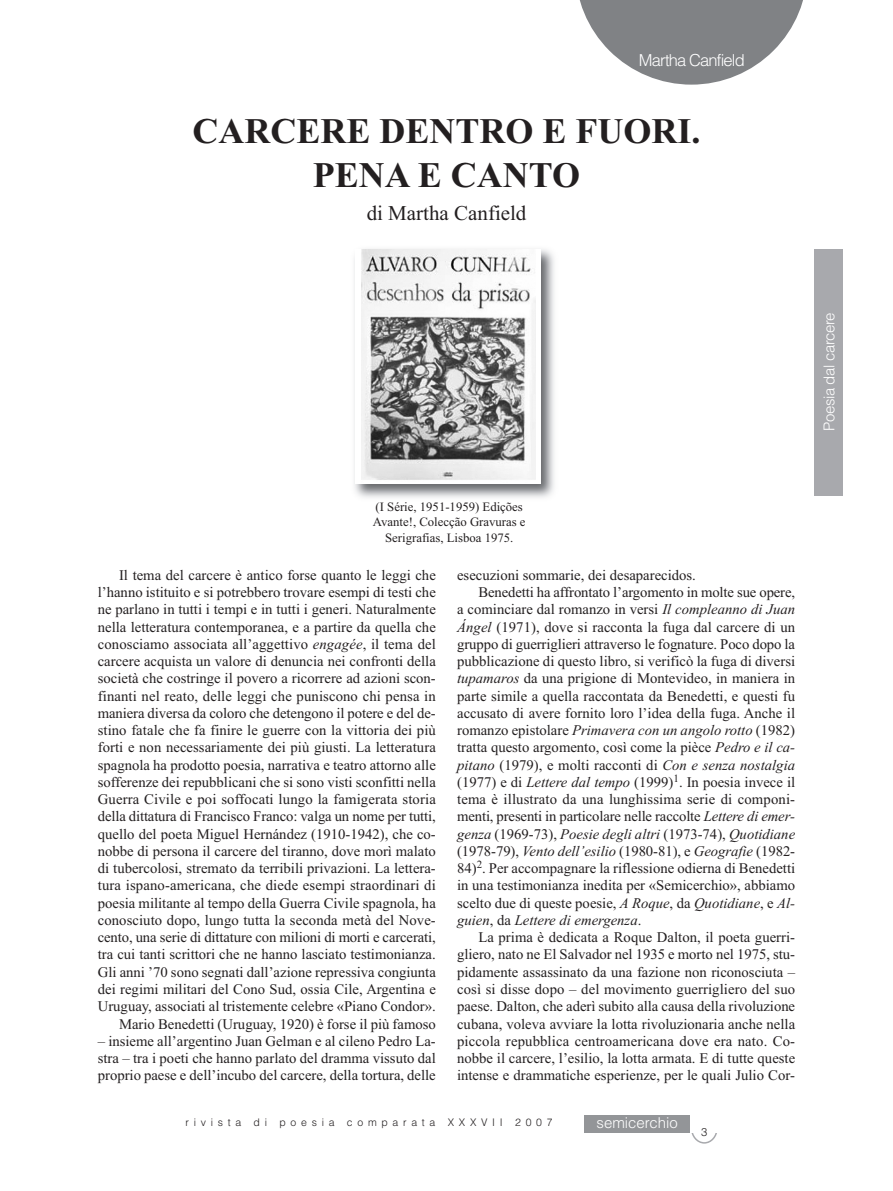
<style>
.page{position:relative;width:893px;height:1191px;background:#fff}
.page>*{position:absolute;margin:0;border:0;box-sizing:border-box;transform-origin:0 0}
.t1{font:700 36px/43.2px "Times New Roman";color:#231f20;text-align:center}
.t2{font:21px "Times New Roman";color:#231f20}
.t3{font:300 16.5px "Helvetica";letter-spacing:-.05em;color:#fff}
.t4{font:300 15px "Helvetica";letter-spacing:-.025em;color:#fff}
.t5{font:300 15px "Helvetica";color:#fff}
.t6{font:14.7px/17.2px "Times New Roman";color:#231f20;text-align:right}
.t7{font:italic 14.7px "Times New Roman";color:#231f20}
.t8{font:12.75px/15.3px "Times New Roman";color:#231f20;text-align:center}
.t9{font:300 11.25px "Helvetica";color:#231f20}
.t10{font:300 10.5px "Helvetica";letter-spacing:.45em;color:#231f20}
.s1{font-style:italic}
.s2{font-style:normal}
</style>
<div class="page">
<svg style="left:579px;top:0;width:224px;height:85px"></svg>
<div style="left:814px;top:249px;width:29px;height:246px;background:#a8a9ad"></div>
<div style="left:584px;top:1115px;width:106px;height:17px;background:#939598"></div>
<svg style="left:691px;top:1133px;width:26px;height:10px"></svg>
<img style="left:354px;top:249px;width:200px;height:249px">
<div style="left:355px;top:249px;width:186px;height:235px;background:#fff"></div>
<img style="left:361px;top:249px;width:174px;height:231px">
<p class="t3" style="left:639px;top:50px;width:107px">Martha Canfield</p>
<h1 class="t1" style="left:193px;top:109px;width:510px">CARCERE DENTRO E FUORI.<br>PENA E CANTO</h1>
<h2 class="t2" style="left:367px;top:200px;width:161px">di Martha Canfield</h2>
<p class="t4" style="left:820px;top:431px;width:120px;rotate:-90deg">Poesia dal carcere</p>
<p class="t8" style="left:373px;top:499px;width:154px">(I Série, 1951-1959) Edições<br>Avante!, Colecção Gravuras e<br>Serigrafias, Lisboa 1975.</p>
<p class="t6" style="left:98px;top:566px;width:340px">Il tema del carcere è antico forse quanto le leggi che l’hanno istituito e si potrebbero trovare esempi di testi che ne parlano in tutti i tempi e in tutti i generi. Naturalmente nella letteratura contemporanea, e a partire da quella che conosciamo associata all’aggettivo <span class="s1">engagée</span>, il tema del carcere acquista un valore di denuncia nei confronti della società che costringe il povero a ricorrere ad azioni scon&shy;finanti nel reato, delle leggi che puniscono chi pensa in maniera diversa da coloro che detengono il potere e del de&shy;stino fatale che fa finire le guerre con la vittoria dei più forti e non necessariamente dei più giusti. La letteratura spagnola ha prodotto poesia, narrativa e teatro attorno alle sofferenze dei repubblicani che si sono visti sconfitti nella Guerra Civile e poi soffocati lungo la famigerata storia della dittatura di Francisco Franco: valga un nome per tutti, quello del poeta Miguel Hernández (1910-1942), che co&shy;nobbe di persona il carcere del tiranno, dove morì malato di tubercolosi, stremato da terribili privazioni. La lettera&shy;tura ispano-americana, che diede esempi straordinari di poesia militante al tempo della Guerra Civile spagnola, ha conosciuto dopo, lungo tutta la seconda metà del Nove&shy;cento, una serie di dittature con milioni di morti e carcerati, tra cui tanti scrittori che ne hanno lasciato testimonianza.<br>Gli anni ’70 sono segnati dall’azione repressiva congiunta dei regimi militari del Cono Sud, ossia Cile, Argentina e Uruguay, associati al tristemente celebre «Piano Condor».<br>Mario Benedetti (Uruguay, 1920) è forse il più famoso</p>
<p class="t6" style="left:98px;top:1032px;width:340px;text-align:justify">– insieme all’argentino Juan Gelman e al cileno Pedro La&shy;stra – tra i poeti che hanno parlato del dramma vissuto dal proprio paese e dell’incubo del carcere, della tortura, delle</p>
<p class="t6" style="left:457px;top:566px;width:240px">esecuzioni sommarie, dei desaparecidos.</p>
<p class="t6" style="left:478px;top:583px;width:318px">Benedetti ha affrontato l’argomento in molte sue opere,</p>
<p class="t6" style="left:457px;top:600px;width:340px">a cominciare dal romanzo in versi <span class="s1">Il compleanno di Juan</span></p>
<p class="t6" style="left:457px;top:618px;width:340px"><span class="s1">Ángel</span> (1971), dove si racconta la fuga dal carcere di un</p>
<p class="t6" style="left:457px;top:635px;width:340px">gruppo di guerriglieri attraverso le fognature. Poco dopo la</p>
<p class="t6" style="left:457px;top:652px;width:340px">pubblicazione di questo libro, si verificò la fuga di diversi</p>
<p class="t6" style="left:457px;top:669px;width:340px"><span class="s1">tupamaros</span> da una prigione di Montevideo, in maniera in</p>
<p class="t6" style="left:457px;top:687px;width:340px">parte simile a quella raccontata da Benedetti, e questi fu</p>
<p class="t6" style="left:457px;top:704px;width:340px">accusato di avere fornito loro l’idea della fuga. Anche il</p>
<p class="t7" style="left:457px;top:721px;width:340px"><span class="s2">romanzo epistolare</span> Primavera con un angolo rotto <span class="s2">(1982)</span></p>
<p class="t6" style="left:457px;top:738px;width:340px">tratta questo argomento, così come la pièce <span class="s1">Pedro e il ca-</span></p>
<p class="t7" style="left:457px;top:756px;width:340px">pitano <span class="s2">(1979), e molti racconti di</span> Con e senza nostalgia</p>
<p class="t6" style="left:457px;top:773px;width:340px">(1977) e di <span class="s1">Lettere dal tempo</span> (1999)<sup>1</sup>. In poesia invece il</p>
<p class="t6" style="left:457px;top:790px;width:340px">tema è illustrato da una lunghissima serie di componi-</p>
<p class="t6" style="left:457px;top:807px;width:339px">menti, presenti in particolare nelle raccolte <span class="s1">Lettere di emer-</span></p>
<p class="t7" style="left:457px;top:825px;width:340px">genza <span class="s2">(1969-73),</span> Poesie degli altri <span class="s2">(1973-74),</span> Quotidiane</p>
<p class="t6" style="left:457px;top:842px;width:340px">(1978-79), <span class="s1">Vento dell’esilio</span> (1980-81), e <span class="s1">Geografie</span> (1982-</p>
<p class="t6" style="left:457px;top:859px;width:340px">84)<sup>2</sup>. Per accompagnare la riflessione odierna di Benedetti</p>
<p class="t6" style="left:457px;top:876px;width:340px">in una testimonianza inedita per «Semicerchio», abbiamo</p>
<p class="t6" style="left:457px;top:894px;width:340px">scelto due di queste poesie, <span class="s1">A Roque</span>, da <span class="s1">Quotidiane</span>, e <span class="s1">Al-</span></p>
<p class="t7" style="left:457px;top:911px;width:186px">guien<span class="s2">, da</span> Lettere di emergenza<span class="s2">.</span></p>
<p class="t6" style="left:478px;top:928px;width:318px">La prima è dedicata a Roque Dalton, il poeta guerri-</p>
<p class="t6" style="left:457px;top:945px;width:340px">gliero, nato ne El Salvador nel 1935 e morto nel 1975, stu-</p>
<p class="t6" style="left:457px;top:963px;width:340px">pidamente assassinato da una fazione non riconosciuta –</p>
<p class="t6" style="left:457px;top:980px;width:340px">così si disse dopo – del movimento guerrigliero del suo</p>
<p class="t6" style="left:457px;top:997px;width:340px">paese. Dalton, che aderì subito alla causa della rivoluzione</p>
<p class="t6" style="left:457px;top:1014px;width:340px">cubana, voleva avviare la lotta rivoluzionaria anche nella</p>
<p class="t6" style="left:457px;top:1032px;width:340px">piccola repubblica centroamericana dove era nato. Co-</p>
<p class="t6" style="left:457px;top:1049px;width:340px">nobbe il carcere, l’esilio, la lotta armata. E di tutte queste</p>
<p class="t6" style="left:457px;top:1066px;width:339px">intense e drammatiche esperienze, per le quali Julio Cor-</p>
<p class="t10" style="left:186px;top:1116px;width:369px">rivista di poesia comparata XXXVII 2007</p>
<p class="t5" style="left:597px;top:1113px;width:83px">semicerchio</p>
<p class="t9" style="left:701px;top:1125px;width:8px">3</p>
</div>
